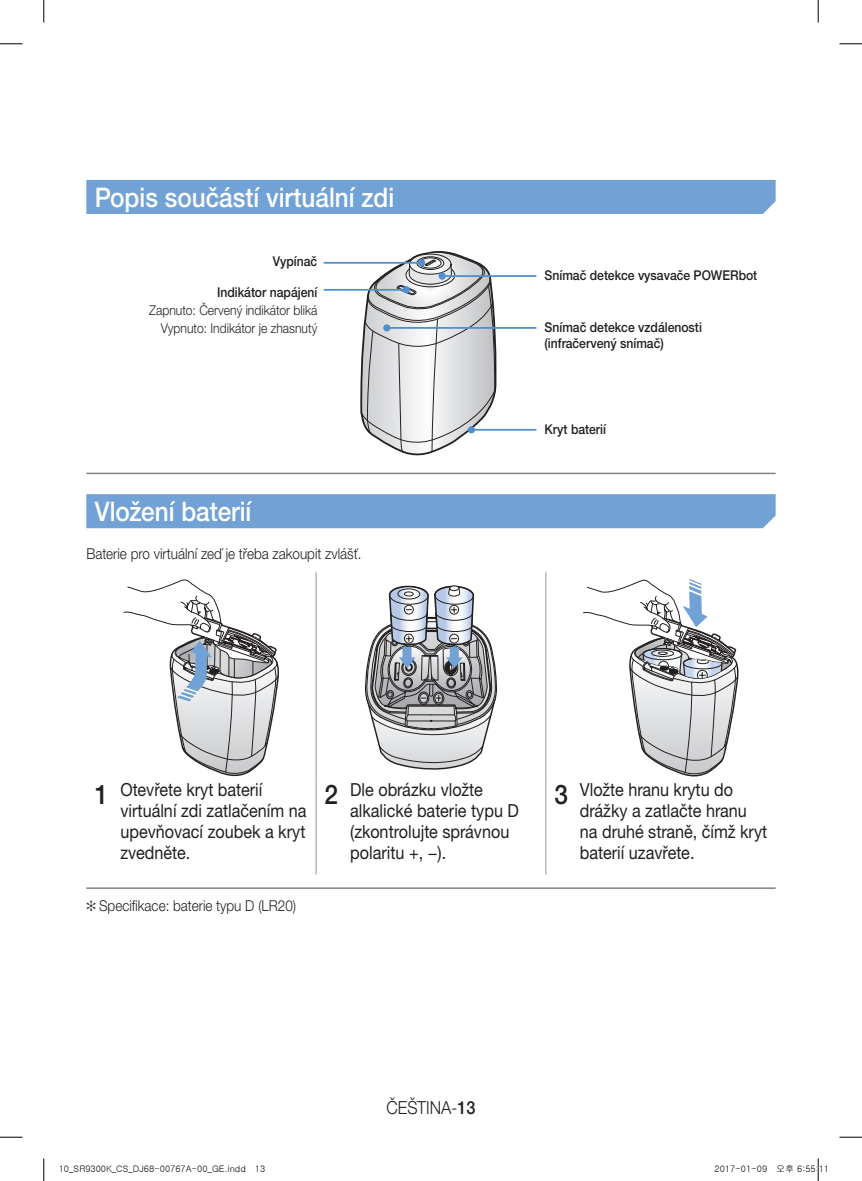
<style>
.page{position:relative;width:862px;height:1181px;background:#fff}
.page>*{position:absolute;margin:0;border:0;box-sizing:border-box;transform-origin:0 0}
.t1{font:500 27px "Helvetica Neue LTW1 G";color:#fff;scale:.9 1}
.t2{font:18px/21px "Helvetica Neue LTW1 G";color:#231f20;scale:.9 1}
.t3{font:300 18px "Helvetica Neue LTW1 G";color:#231f20;scale:.9 1}
.t4{font:300 15px "Helvetica Neue LTW1 G";color:#231f20;scale:.9 1}
.t5{font:500 13.5px/16.2px "Helvetica Neue LTW1 G";color:#231f20;scale:.9 1}
.t6{font:300 13.5px/18.3px "Helvetica Neue LTW1 G";color:#231f20;text-align:right;scale:.9 1}
.t7{font:9px "Gulim";color:#000}
.s1{font-weight:500;font-size:27px}
.s2{font-weight:500}
</style>
<div class="page">
<div style="left:86px;top:180px;width:689px;height:34px;background:#71a1d5"></div>
<hr style="left:86px;top:472px;width:689px;height:2px;background:#808285">
<svg style="left:360px;top:251px;width:136px;height:204px"></svg>
<hr style="left:323px;top:262px;width:98px;height:2px;background:#5090cc">
<div style="left:418px;top:259px;width:7px;height:7px;background:#5090cc;border-radius:50%"></div>
<hr style="left:323px;top:289px;width:83px;height:2px;background:#5090cc">
<div style="left:402px;top:286px;width:8px;height:7px;background:#5090cc;border-radius:50%"></div>
<hr style="left:387px;top:327px;width:149px;height:2px;background:#5090cc">
<div style="left:383px;top:324px;width:7px;height:7px;background:#5090cc;border-radius:50%"></div>
<hr style="left:442px;top:275px;width:94px;height:2px;background:#5090cc">
<div style="left:438px;top:272px;width:7px;height:8px;background:#5090cc;border-radius:50%"></div>
<hr style="left:471px;top:429px;width:65px;height:1px;background:#5090cc">
<div style="left:467px;top:426px;width:8px;height:7px;background:#5090cc;border-radius:50%"></div>
<div style="left:86px;top:494px;width:689px;height:34px;background:#71a1d5"></div>
<hr style="left:545px;top:572px;width:1px;height:208px;background:#939598">
<hr style="left:316px;top:572px;width:1px;height:208px;background:#939598">
<hr style="left:316px;top:780px;width:1px;height:94px;background:#939598">
<hr style="left:545px;top:780px;width:1px;height:94px;background:#939598">
<hr style="left:86px;top:887px;width:230px;height:1px;background:#808285">
<hr style="left:316px;top:887px;width:229px;height:1px;background:#808285">
<hr style="left:545px;top:887px;width:230px;height:1px;background:#808285">
<svg style="left:123px;top:579px;width:156px;height:197px"></svg>
<svg style="left:365px;top:585px;width:132px;height:184px"></svg>
<div style="left:404px;top:605px;width:9px;height:9px;border:1px solid #231f20;border-radius:50%"></div>
<svg style="left:583px;top:579px;width:155px;height:197px"></svg>
<div style="left:658px;top:660px;width:10px;height:11px;border:1px solid #231f20;border-radius:50%"></div>
<svg style="left:0;top:44px;width:22px;height:1px"></svg>
<svg style="left:839px;top:44px;width:22px;height:1px"></svg>
<svg style="left:0;top:1136px;width:22px;height:1px"></svg>
<svg style="left:839px;top:1136px;width:22px;height:1px"></svg>
<svg style="left:44px;top:0;width:1px;height:22px"></svg>
<svg style="left:44px;top:1158px;width:1px;height:22px"></svg>
<svg style="left:817px;top:0;width:1px;height:22px"></svg>
<svg style="left:817px;top:1158px;width:2px;height:22px"></svg>
<h1 class="t1" style="left:95px;top:181px;width:334px">Popis součástí virtuální zdi</h1>
<p class="t5" style="left:273px;top:253px;width:51px">Vypínač</p>
<p class="t5" style="left:217px;top:284px;width:113px">Indikátor napájení</p>
<p class="t6" style="left:149px;top:301px;width:188px">Zapnuto: Červený indikátor bliká<br>Vypnuto: Indikátor je zhasnutý</p>
<h1 class="t1" style="left:95px;top:495px;width:176px">Vložení baterií</h1>
<p class="t4" style="left:86px;top:544px;width:307px">Baterie pro virtuální zeď je třeba zakoupit zvlášť.</p>
<p class="t5" style="left:544px;top:267px;width:238px">Snímač detekce vysavače POWER bot</p>
<p class="t5" style="left:544px;top:319px;width:176px">Snímač detekce vzdálenosti (infračervený snímač)</p>
<p class="t5" style="left:544px;top:421px;width:70px">Kryt baterií</p>
<p class="t2" style="left:120px;top:779px;width:208px;text-indent:-26px"><span class="s1">1</span> Otevřete kryt baterií virtuální zdi zatlačením na upevňovací zoubek a kryt zvedněte.</p>
<p class="t2" style="left:350px;top:779px;width:189px;text-indent:-26px"><span class="s1">2</span> Dle obrázku vložte alkalické baterie typu D (zkontrolujte správnou polaritu +, −).</p>
<p class="t2" style="left:580px;top:779px;width:209px;text-indent:-26px"><span class="s1">3</span> Vložte hranu krytu do drážky a zatlačte hranu na druhé straně, čímž kryt baterií uzavřete.</p>
<p class="t4" style="left:86px;top:896px;width:234px">✻ Specifikace: baterie typu D (LR20)</p>
<p class="t3" style="left:386px;top:1096px;width:100px">ČEŠTINA-<span class="s2">13</span></p>
<p class="t7" style="left:59px;top:1164px;width:208px">10_SR9300K_CS_DJ68-00767A-00_GE.indd 13</p>
<p class="t7" style="left:714px;top:1164px;width:116px">2017-01-09 오후 6:55:11</p>
</div>
